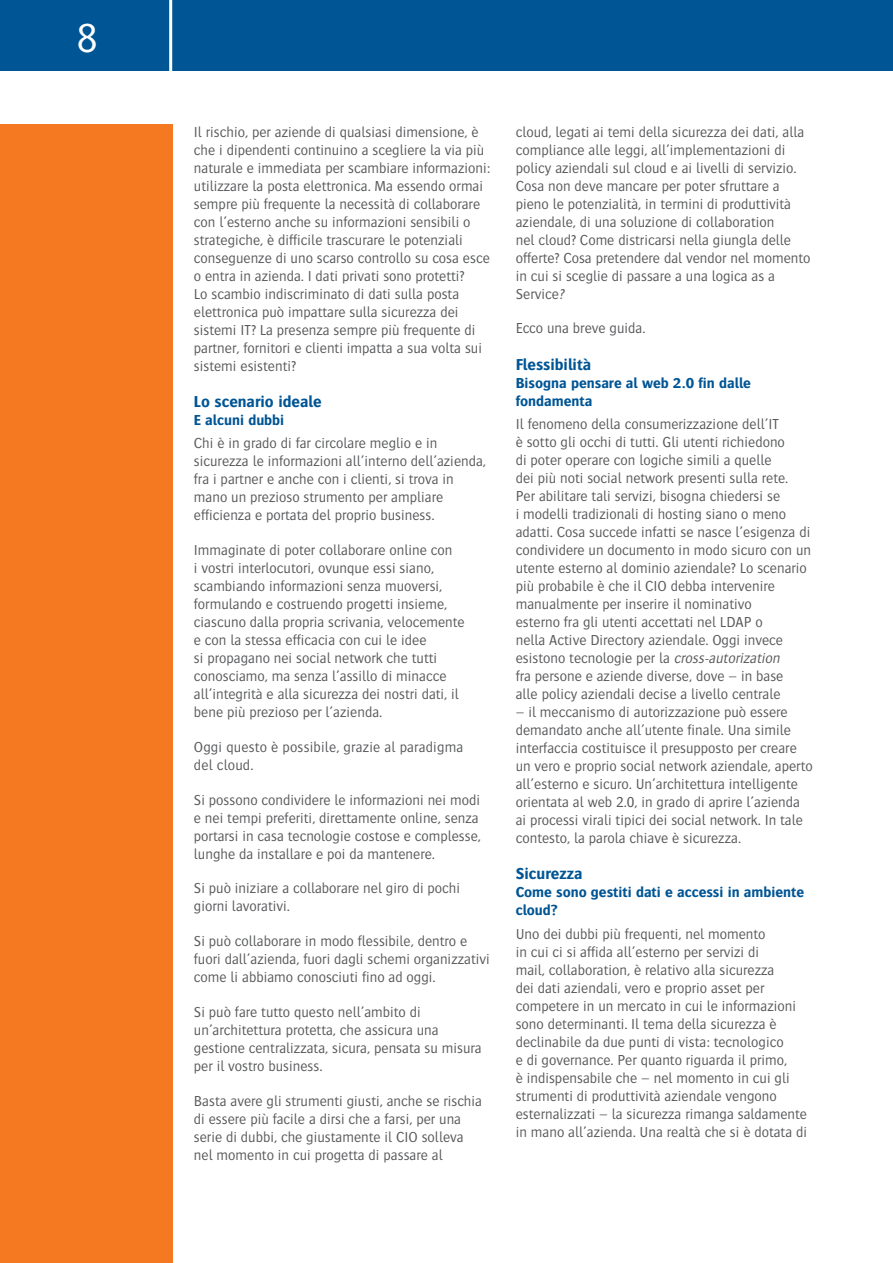
<style>
.page{position:relative;width:893px;height:1263px;background:#fff}
.page>*{position:absolute;margin:0;border:0;box-sizing:border-box;transform-origin:0 0}
.t1{font:300 42px "Bosis";color:#fff}
.subhead_large{font:700 16.5px "Bosis";color:#005595}
.body_text{font:300 15px/18px "Bosis";color:#57585a}
.subhead{font:700 15px/18px "Bosis";color:#005595}
.s1{font-style:italic}
</style>
<div class="page">
<div style="left:0;top:124px;width:172px;height:1139px;background:#f47921"></div>
<div style="left:0;top:0;width:893px;height:70px;background:#005595"></div>
<hr style="left:169px;top:0;width:3px;height:75px;background:#fff">
<h1 class="t1" style="left:76px;top:16px;width:23px">8</h1>
<p class="body_text" style="left:194px;top:122px;width:298px">Il rischio, per aziende di qualsiasi dimensione, è che i dipendenti continuino a scegliere la via più naturale e immediata per scambiare informazioni: utilizzare la posta elettronica. Ma essendo ormai sempre più frequente la necessità di collaborare con l’esterno anche su informazioni sensibili o strategiche, è difficile trascurare le potenziali conseguenze di uno scarso controllo su cosa esce o entra in azienda. I dati privati sono protetti?<br>Lo scambio indiscriminato di dati sulla posta elettronica può impattare sulla sicurezza dei sistemi IT? La presenza sempre più frequente di partner, fornitori e clienti impatta a sua volta sui sistemi esistenti?</p>
<p class="subhead_large" style="left:194px;top:392px;width:129px">Lo scenario ideale</p>
<p class="subhead" style="left:194px;top:411px;width:92px">E alcuni dubbi</p>
<p class="body_text" style="left:194px;top:434px;width:294px">Chi è in grado di far circolare meglio e in sicurezza le informazioni all’interno dell’azienda, fra i partner e anche con i clienti, si trova in mano un prezioso strumento per ampliare efficienza e portata del proprio business.</p>
<p class="body_text" style="left:194px;top:541px;width:272px">Immaginate di poter collaborare online con<br>i vostri interlocutori, ovunque essi siano, scambiando informazioni senza muoversi, formulando e costruendo progetti insieme, ciascuno dalla propria scrivania, velocemente e con la stessa efficacia con cui le idee<br>si propagano nei social network che tutti conosciamo, ma senza l’assillo di minacce all’integrità e alla sicurezza dei nostri dati, il bene più prezioso per l’azienda.</p>
<p class="body_text" style="left:194px;top:738px;width:271px">Oggi questo è possibile, grazie al paradigma del cloud.</p>
<p class="body_text" style="left:194px;top:790px;width:289px">Si possono condividere le informazioni nei modi e nei tempi preferiti, direttamente online, senza portarsi in casa tecnologie costose e complesse, lunghe da installare e poi da mantenere.</p>
<p class="body_text" style="left:194px;top:879px;width:268px">Si può iniziare a collaborare nel giro di pochi giorni lavorativi.</p>
<p class="body_text" style="left:194px;top:932px;width:297px">Si può collaborare in modo flessibile, dentro e fuori dall’azienda, fuori dagli schemi organizzativi come li abbiamo conosciuti fino ad oggi.</p>
<p class="body_text" style="left:194px;top:1003px;width:289px">Si può fare tutto questo nell’ambito di un’architettura protetta, che assicura una gestione centralizzata, sicura, pensata su misura per il vostro business.</p>
<p class="body_text" style="left:194px;top:1091px;width:290px">Basta avere gli strumenti giusti, anche se rischia di essere più facile a dirsi che a farsi, per una serie di dubbi, che giustamente il CIO solleva nel momento in cui progetta di passare al</p>
<p class="body_text" style="left:516px;top:122px;width:296px">cloud, legati ai temi della sicurezza dei dati, alla compliance alle leggi, all’implementazioni di policy aziendali sul cloud e ai livelli di servizio.<br>Cosa non deve mancare per poter sfruttare a pieno le potenzialità, in termini di produttività aziendale, di una soluzione di collaboration<br>nel cloud? Come districarsi nella giungla delle offerte? Cosa pretendere dal vendor nel momento in cui si sceglie di passare a una logica as a Service<span class="s1">?</span></p>
<p class="body_text" style="left:516px;top:319px;width:131px">Ecco una breve guida.</p>
<p class="subhead_large" style="left:516px;top:355px;width:77px">Flessibilità</p>
<p class="subhead" style="left:516px;top:373px;width:237px">Bisogna pensare al web 2.0 fin dalle fondamenta</p>
<p class="body_text" style="left:516px;top:415px;width:297px">Il fenomeno della consumerizzazione dell’IT<br>è sotto gli occhi di tutti. Gli utenti richiedono<br>di poter operare con logiche simili a quelle<br>dei più noti social network presenti sulla rete.<br>Per abilitare tali servizi, bisogna chiedersi se<br>i modelli tradizionali di hosting siano o meno adatti. Cosa succede infatti se nasce l’esigenza di condividere un documento in modo sicuro con un utente esterno al dominio aziendale? Lo scenario più probabile è che il CIO debba intervenire manualmente per inserire il nominativo<br>esterno fra gli utenti accettati nel LDAP o<br>nella Active Directory aziendale. Oggi invece esistono tecnologie per la <span class="s1">cross-autorization<br></span>fra persone e aziende diverse, dove – in base<br>alle policy aziendali decise a livello centrale</p>
<p class="body_text" style="left:516px;top:703px;width:298px">– il meccanismo di autorizzazione può essere demandato anche all’utente finale. Una simile interfaccia costituisce il presupposto per creare un vero e proprio social network aziendale, aperto all’esterno e sicuro. Un’architettura intelligente orientata al web 2.0, in grado di aprire l’azienda ai processi virali tipici dei social network. In tale contesto, la parola chiave è sicurezza.</p>
<p class="subhead_large" style="left:516px;top:865px;width:68px">Sicurezza</p>
<p class="subhead" style="left:516px;top:883px;width:290px">Come sono gestiti dati e accessi in ambiente cloud?</p>
<p class="body_text" style="left:516px;top:924px;width:293px">Uno dei dubbi più frequenti, nel momento<br>in cui ci si affida all’esterno per servizi di<br>mail, collaboration, è relativo alla sicurezza<br>dei dati aziendali, vero e proprio asset per competere in un mercato in cui le informazioni sono determinanti. Il tema della sicurezza è declinabile da due punti di vista: tecnologico<br>e di governance. Per quanto riguarda il primo,<br>è indispensabile che – nel momento in cui gli strumenti di produttività aziendale vengono esternalizzati – la sicurezza rimanga saldamente in mano all’azienda. Una realtà che si è dotata di</p>
</div>
